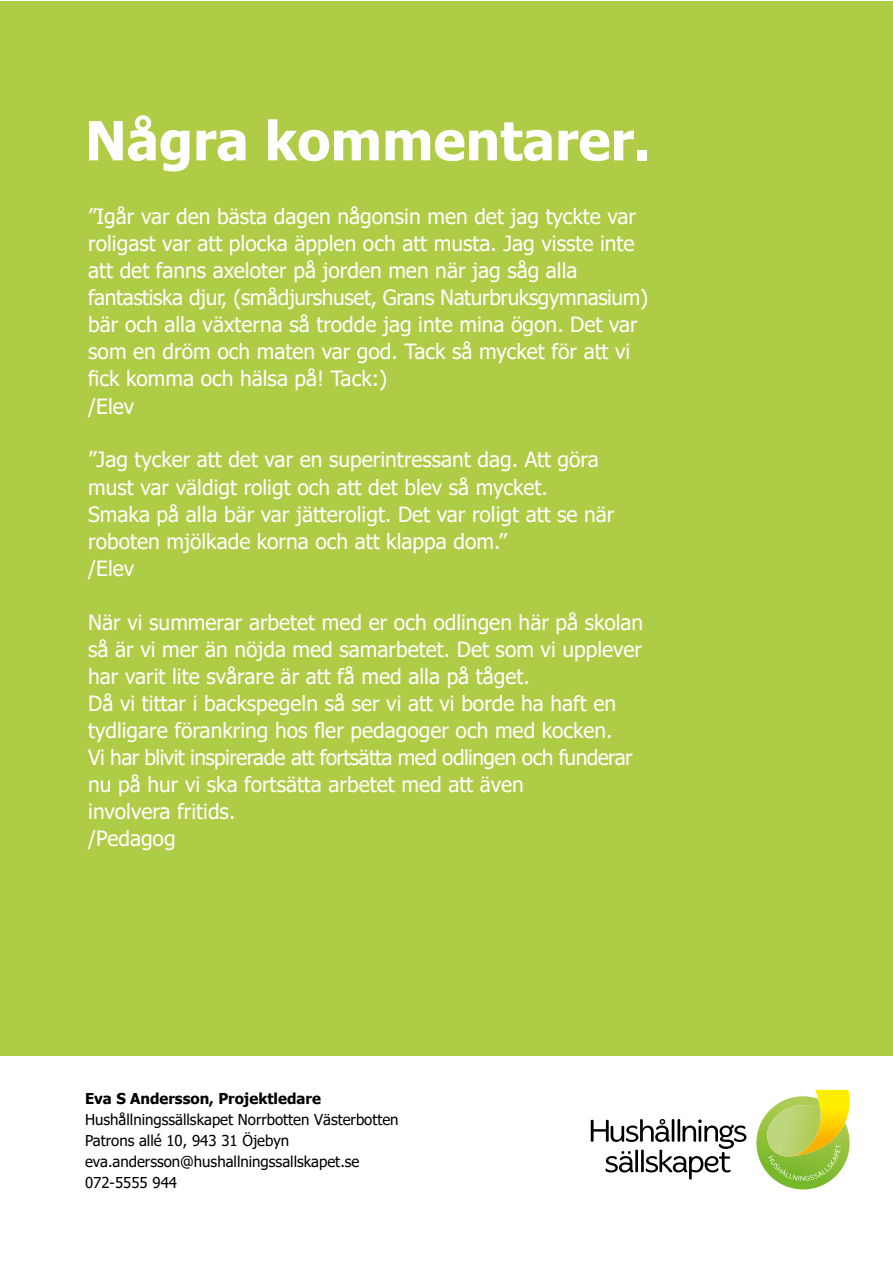
<style>
.page{position:relative;width:893px;height:1263px;background:#fff}
.page>*{position:absolute;margin:0;border:0;box-sizing:border-box;transform-origin:0 0}
.t1{font:700 54px "Tahoma";color:#fff}
.t2{font:21px/27px "Tahoma";color:#fff}
.t3{font:15px/21px "Tahoma";color:#000}
.t4{font:700 15px "Tahoma";color:#000}
</style>
<div class="page">
<div style="left:1px;top:1px;width:892px;height:1055px;background:#afcc46"></div>
<svg style="left:591px;top:1119px;width:155px;height:60px"></svg>
<svg style="left:756px;top:1090px;width:94px;height:99px"></svg>
<h1 class="t1" style="left:85px;top:103px;width:567px">Några kommentarer.</h1>
<p class="t2" style="left:88px;top:204px;width:561px">”Igår var den bästa dagen någonsin men det jag tyckte var roligast var att plocka äpplen och att musta. Jag visste inte att det fanns axeloter på jorden men när jag såg alla fantastiska djur, (smådjurshuset, Grans Naturbruksgymnasium) bär och alla växterna så trodde jag inte mina ögon. Det var som en dröm och maten var god. Tack så mycket för att vi fick komma och hälsa på! Tack:)<br>/Elev</p>
<p class="t2" style="left:88px;top:447px;width:528px">”Jag tycker att det var en superintressant dag. Att göra must var väldigt roligt och att det blev så mycket.<br>Smaka på alla bär var jätteroligt. Det var roligt att se när roboten mjölkade korna och att klappa dom.”<br>/Elev</p>
<p class="t2" style="left:88px;top:609px;width:557px">När vi summerar arbetet med er och odlingen här på skolan så är vi mer än nöjda med samarbetet. Det som vi upplever har varit lite svårare är att få med alla på tåget.<br>Då vi tittar i backspegeln så ser vi att vi borde ha haft en tydligare förankring hos fler pedagoger och med kocken.<br>Vi har blivit inspirerade att fortsätta med odlingen och funderar nu på hur vi ska fortsätta arbetet med att även<br>involvera fritids.<br>/Pedagog</p>
<p class="t4" style="left:85px;top:1088px;width:237px">Eva S Andersson, Projektledare</p>
<p class="t3" style="left:85px;top:1110px;width:315px">Hushållningssällskapet Norrbotten Västerbotten Patrons allé 10, 943 31 Öjebyn eva.andersson@hushallningssallskapet.se 072-5555 944</p>
</div>
